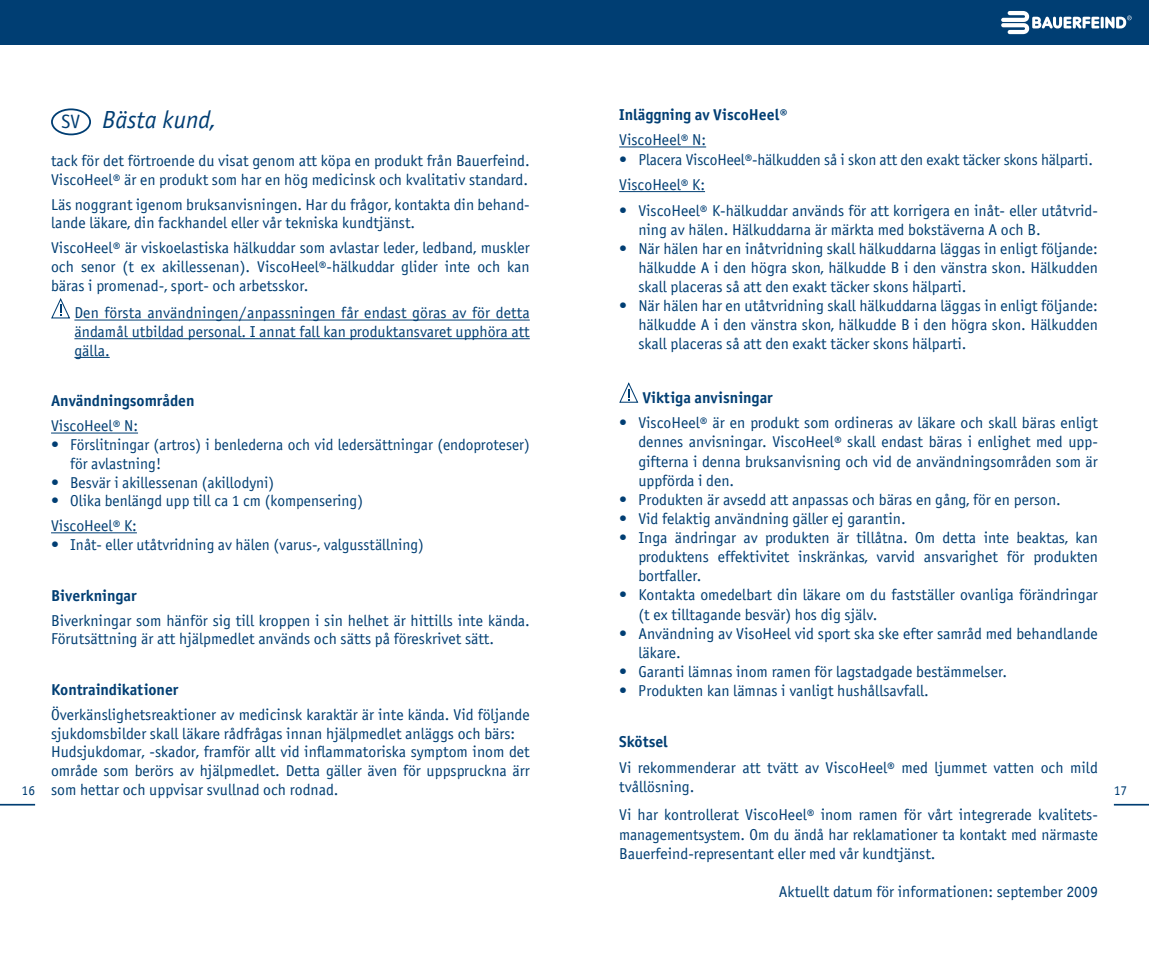
<style>
.page{position:relative;width:1149px;height:957px;background:#fff}
.page>*{position:absolute;margin:0;border:0;box-sizing:border-box;transform-origin:0 0}
.t1{font:italic 24.75px "BF Officina Sans N";color:#003e73}
.t2{font:19.35px "BF Officina Sans N";color:#003e73}
.t3{font:15.75px/19.1px "BF Officina Sans N";color:#003e73}
.t4{font:700 15.75px "BF Officina Sans N";color:#003e73}
.t5{font:13.5px "BF Officina Sans N";color:#003e73}
</style>
<div class="page">
<div style="left:0;top:0;width:1148px;height:45px;background:#003e73"></div>
<svg style="left:1001px;top:11px;width:130px;height:23px"></svg>
<hr style="left:0;top:804px;width:35px;height:1px;background:#003e73">
<hr style="left:1113px;top:804px;width:35px;height:1px;background:#003e73">
<hr style="left:74px;top:320px;width:455px;height:1px;background:#003e73">
<hr style="left:74px;top:338px;width:455px;height:1px;background:#003e73">
<hr style="left:74px;top:357px;width:36px;height:1px;background:#003e73">
<hr style="left:51px;top:433px;width:87px;height:1px;background:#003e73">
<hr style="left:51px;top:532px;width:86px;height:1px;background:#003e73">
<svg style="left:51px;top:298px;width:20px;height:21px"></svg>
<div style="left:51px;top:108px;width:40px;height:27px;border:2px solid #003e73;border-radius:50%"></div>
<hr style="left:619px;top:147px;width:87px;height:1px;background:#003e73">
<hr style="left:619px;top:191px;width:85px;height:1px;background:#003e73">
<svg style="left:619px;top:382px;width:20px;height:21px"></svg>
<p class="t2" style="left:61px;top:110px;width:20px">SV</p>
<p class="t4" style="left:619px;top:104px;width:170px">Inläggning av ViscoHeel®</p>
<p class="t3" style="left:619px;top:130px;width:88px">ViscoHeel® N:</p>
<p class="t3" style="left:619px;top:146px;width:475px;line-height:25.4px">• Placera ViscoHeel®-hälkudden så i skon att den exakt täcker skons hälparti.<br>ViscoHeel® K:</p>
<p class="t3" style="left:638px;top:200px;width:461px;text-indent:-19px">• ViscoHeel® K-hälkuddar används för att korrigera en inåt- eller utåtvrid&shy;ning av hälen. Hälkuddarna är märkta med bokstäverna A och B.</p>
<p class="t3" style="left:638px;top:239px;width:461px;text-align:justify;text-indent:-19px">• När hälen har en inåtvridning skall hälkuddarna läggas in enligt följande: hälkudde A i den högra skon, hälkudde B i den vänstra skon. Hälkudden skall placeras så att den exakt täcker skons hälparti.</p>
<p class="t3" style="left:638px;top:296px;width:461px;text-align:justify;text-indent:-19px">• När hälen har en utåtvridning skall hälkuddarna läggas in enligt följande: hälkudde A i den vänstra skon, hälkudde B i den högra skon. Hälkudden skall placeras så att den exakt täcker skons hälparti.</p>
<p class="t4" style="left:642px;top:387px;width:132px">Viktiga anvisningar</p>
<p class="t3" style="left:638px;top:413px;width:461px;text-align:justify;text-indent:-19px">• ViscoHeel® är en produkt som ordineras av läkare och skall bäras enligt dennes anvisningar. ViscoHeel® skall endast bäras i enlighet med upp&shy;gifterna i denna bruksanvisning och vid de användningsområden som är uppförda i den.</p>
<p class="t3" style="left:619px;top:489px;width:443px">• Produkten är avsedd att anpassas och bäras en gång, för en person.</p>
<p class="t3" style="left:619px;top:509px;width:288px">• Vid felaktig användning gäller ej garantin.</p>
<p class="t3" style="left:638px;top:528px;width:461px;text-align:justify;text-indent:-19px">• Inga ändringar av produkten är tillåtna. Om detta inte beaktas, kan produktens effektivitet inskränkas, varvid ansvarighet för produkten bortfaller.</p>
<p class="t3" style="left:638px;top:585px;width:461px;text-indent:-19px">• Kontakta omedelbart din läkare om du fastställer ovanliga förändringar (t ex tilltagande besvär) hos dig själv.</p>
<p class="t3" style="left:638px;top:623px;width:461px;text-indent:-19px">• Användning av VisoHeel vid sport ska ske efter samråd med behandlande läkare.</p>
<p class="t3" style="left:619px;top:662px;width:389px">• Garanti lämnas inom ramen för lagstadgade bestämmelser.</p>
<p class="t3" style="left:619px;top:681px;width:311px">• Produkten kan lämnas i vanligt hushållsavfall.</p>
<p class="t4" style="left:619px;top:731px;width:50px">Skötsel</p>
<p class="t3" style="left:619px;top:757px;width:480px">Vi rekommenderar att tvätt av ViscoHeel® med ljummet vatten och mild tvållösning.</p>
<p class="t3" style="left:619px;top:805px;width:480px;text-align:justify">Vi har kontrollerat ViscoHeel® inom ramen för vårt integrerade kvalitets&shy;managementsystem. Om du ändå har reklamationer ta kontakt med närmaste Bauerfeind-representant eller med vår kundtjänst.</p>
<p class="t3" style="left:778px;top:882px;width:320px">Aktuellt datum för informationen: september 2009</p>
<h1 class="t1" style="left:102px;top:104px;width:115px">Bästa kund,</h1>
<p class="t3" style="left:51px;top:151px;width:480px">tack för det förtroende du visat genom att köpa en produkt från Bauerfeind.<br>ViscoHeel® är en produkt som har en hög medicinsk och kvalitativ standard.</p>
<p class="t3" style="left:51px;top:195px;width:480px">Läs noggrant igenom bruksanvisningen. Har du frågor, kontakta din behand&shy;lande läkare, din fackhandel eller vår tekniska kundtjänst.</p>
<p class="t3" style="left:51px;top:238px;width:480px;text-align:justify">ViscoHeel® är viskoelastiska hälkuddar som avlastar leder, ledband, muskler och senor (t ex akillessenan). ViscoHeel®-hälkuddar glider inte och kan bäras i promenad-, sport- och arbetsskor.</p>
<p class="t3" style="left:74px;top:303px;width:457px;text-align:justify">Den första användningen/anpassningen får endast göras av för detta ändamål utbildad personal. I annat fall kan produktansvaret upphöra att gälla.</p>
<p class="t4" style="left:51px;top:391px;width:145px">Användningsområden</p>
<p class="t3" style="left:51px;top:416px;width:88px">ViscoHeel® N:</p>
<p class="t3" style="left:70px;top:435px;width:461px;text-indent:-19px">• Förslitningar (artros) i benlederna och vid ledersättningar (endoproteser) för avlastning!</p>
<p class="t3" style="left:51px;top:472px;width:225px">• Besvär i akillessenan (akillodyni)</p>
<p class="t3" style="left:51px;top:488px;width:313px;line-height:25px">• Olika benlängd upp till ca 1 cm (kompensering)<br>ViscoHeel® K:</p>
<p class="t3" style="left:51px;top:535px;width:374px">• Inåt- eller utåtvridning av hälen (varus-, valgusställning)</p>
<p class="t4" style="left:51px;top:585px;width:87px">Biverkningar</p>
<p class="t3" style="left:51px;top:610px;width:480px">Biverkningar som hänför sig till kroppen i sin helhet är hittills inte kända.<br>Förutsättning är att hjälpmedlet används och sätts på föreskrivet sätt.</p>
<p class="t4" style="left:51px;top:679px;width:129px">Kontraindikationer</p>
<p class="t3" style="left:51px;top:705px;width:480px">Överkänslighetsreaktioner av medicinsk karaktär är inte kända. Vid följande sjukdomsbilder skall läkare rådfrågas innan hjälpmedlet anläggs och bärs:<br>Hudsjukdomar, -skador, framför allt vid inflammatoriska symptom inom det område som berörs av hjälpmedlet. Detta gäller även för uppspruckna ärr som hettar och uppvisar svullnad och rodnad.</p>
<p class="t5" style="left:22px;top:781px;width:15px">16</p>
<p class="t5" style="left:1113px;top:781px;width:15px">17</p>
</div>
